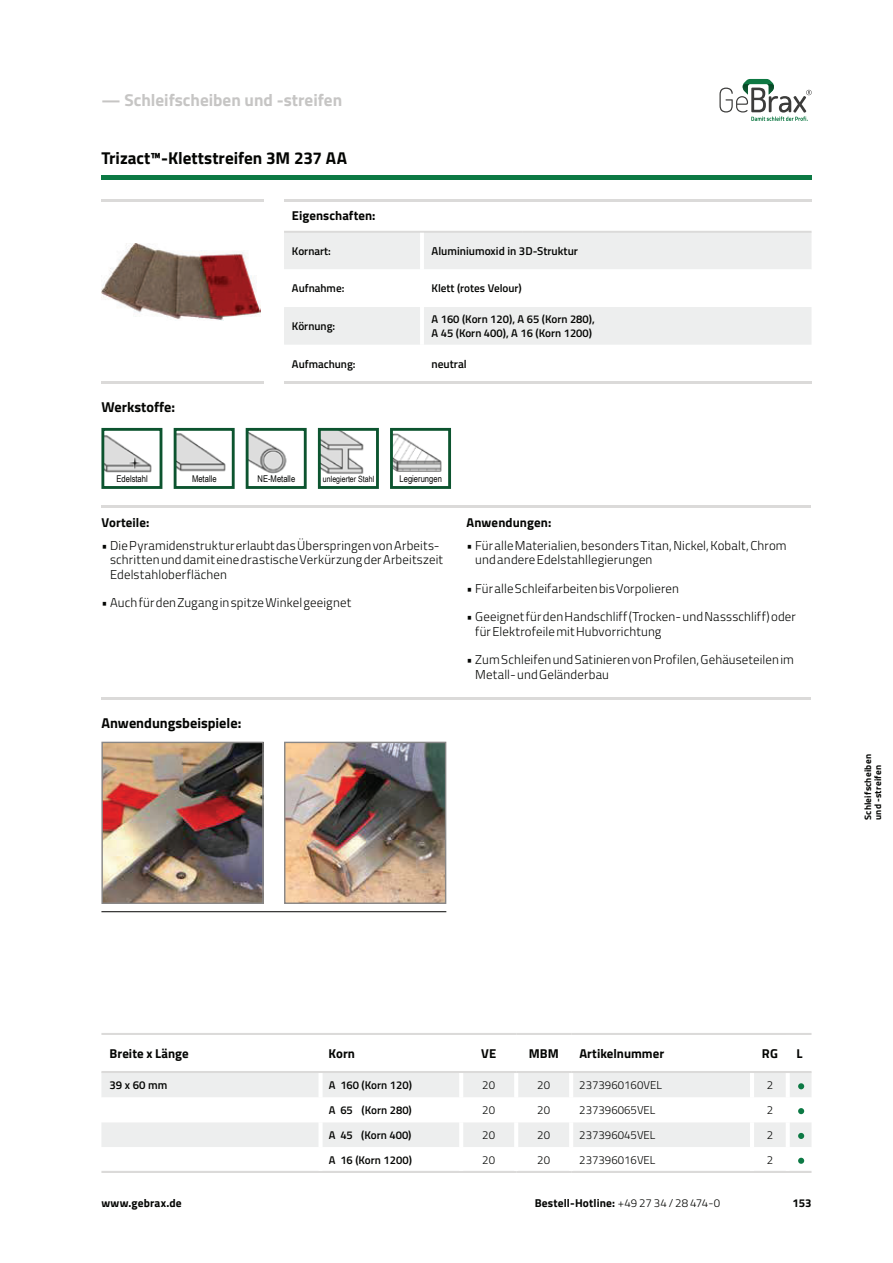
<style>
.page{position:relative;width:893px;height:1263px;background:#fff}
.page>*{position:absolute;margin:0;border:0;box-sizing:border-box;transform-origin:0 0}
.t1{font:700 17.1px "Titillium";color:#040503}
.t2{font:700 17.1px "Titillium";color:#c6c5c4}
.t3{font:700 14.25px "Titillium";color:#040503}
.t4{font:300 12.9px/14.2px "Titillium";letter-spacing:.01em;color:#040503}
.t5{font:700 12.9px "Titillium";letter-spacing:.005em;color:#040503}
.t6{font:300 11.4px "Titillium";color:#040503}
.t7{font:700 11.4px "Titillium";letter-spacing:.015em;color:#040503}
.t8{font:600 11.4px "Titillium";color:#040503}
.t9{font:600 11.25px/14.1px "Titillium";color:#040503}
.t10{font:9.3px "Arial Narrow";color:#040503}
.t11{font:700 9.3px/10.1px "Titillium";letter-spacing:.02em;color:#040503}
.t12{font:8.55px "Arial Narrow";color:#040503}
.s1{font-weight:300}
</style>
<div class="page">
<svg style="left:719px;top:79px;width:92px;height:42px"></svg>
<svg style="left:284px;top:233px;width:527px;height:112px"></svg>
<hr style="left:284px;top:231px;width:238px;height:2px;background:#dbdad9">
<hr style="left:522px;top:231px;width:289px;height:2px;background:#dbdad9">
<hr style="left:420px;top:233px;width:4px;height:36px;background:#fff">
<hr style="left:420px;top:269px;width:4px;height:38px;background:#fff">
<hr style="left:420px;top:307px;width:4px;height:38px;background:#fff">
<img style="left:103px;top:744px;width:159px;height:158px">
<div style="left:101px;top:742px;width:163px;height:162px;border:1px solid #888787"></div>
<hr style="left:101px;top:911px;width:345px;height:1px;background:#040503">
<hr style="left:284px;top:199px;width:527px;height:2px;background:#dbdad9">
<hr style="left:101px;top:199px;width:163px;height:2px;background:#dbdad9">
<hr style="left:284px;top:382px;width:527px;height:2px;background:#dbdad9">
<hr style="left:101px;top:382px;width:163px;height:2px;background:#dbdad9">
<hr style="left:101px;top:505px;width:710px;height:2px;background:#dbdad9">
<hr style="left:101px;top:697px;width:710px;height:2px;background:#dbdad9">
<img style="left:102px;top:244px;width:159px;height:76px">
<img style="left:178px;top:433px;width:48px;height:39px">
<div style="left:174px;top:428px;width:61px;height:61px;border:3px solid #0c542f"></div>
<img style="left:394px;top:433px;width:48px;height:39px">
<div style="left:390px;top:428px;width:61px;height:61px;border:3px solid #0c542f"></div>
<img style="left:322px;top:432px;width:42px;height:42px">
<div style="left:318px;top:428px;width:61px;height:61px;border:3px solid #0c542f"></div>
<img style="left:105px;top:435px;width:47px;height:38px">
<div style="left:101px;top:428px;width:61px;height:61px;border:3px solid #0c542f"></div>
<img style="left:250px;top:432px;width:37px;height:42px">
<div style="left:246px;top:428px;width:61px;height:61px;border:3px solid #0c542f"></div>
<img style="left:286px;top:744px;width:158px;height:158px">
<div style="left:284px;top:742px;width:162px;height:162px;border:1px solid #888787"></div>
<div style="left:101px;top:1073px;width:710px;height:24px;background:#edeeee"></div>
<svg style="left:101px;top:1110px;width:710px;height:52px"></svg>
<hr style="left:101px;top:1033px;width:415px;height:2px;background:#dbdad9">
<hr style="left:516px;top:1033px;width:55px;height:2px;background:#dbdad9">
<hr style="left:571px;top:1033px;width:240px;height:2px;background:#dbdad9">
<hr style="left:101px;top:1171px;width:415px;height:2px;background:#dbdad9">
<hr style="left:516px;top:1171px;width:55px;height:2px;background:#dbdad9">
<hr style="left:571px;top:1171px;width:240px;height:2px;background:#dbdad9">
<hr style="left:514px;top:1073px;width:4px;height:24px;background:#fff">
<hr style="left:569px;top:1073px;width:4px;height:24px;background:#fff">
<hr style="left:514px;top:1097px;width:4px;height:25px;background:#fff">
<hr style="left:569px;top:1097px;width:4px;height:25px;background:#fff">
<hr style="left:514px;top:1122px;width:4px;height:25px;background:#fff">
<hr style="left:569px;top:1122px;width:4px;height:25px;background:#fff">
<hr style="left:514px;top:1147px;width:4px;height:24px;background:#fff">
<hr style="left:569px;top:1147px;width:4px;height:24px;background:#fff">
<hr style="left:786px;top:1073px;width:4px;height:24px;background:#fff">
<hr style="left:786px;top:1097px;width:4px;height:25px;background:#fff">
<hr style="left:786px;top:1122px;width:4px;height:25px;background:#fff">
<hr style="left:786px;top:1147px;width:4px;height:24px;background:#fff">
<hr style="left:101px;top:1071px;width:415px;height:2px;background:#dbdad9">
<hr style="left:516px;top:1071px;width:55px;height:2px;background:#dbdad9">
<hr style="left:571px;top:1071px;width:240px;height:2px;background:#dbdad9">
<hr style="left:750px;top:1073px;width:4px;height:24px;background:#fff">
<hr style="left:750px;top:1097px;width:4px;height:25px;background:#fff">
<hr style="left:750px;top:1122px;width:4px;height:25px;background:#fff">
<hr style="left:750px;top:1147px;width:4px;height:24px;background:#fff">
<div style="left:318px;top:1073px;width:5px;height:24px;background:#fff"></div>
<hr style="left:459px;top:1073px;width:4px;height:24px;background:#fff">
<div style="left:318px;top:1097px;width:5px;height:25px;background:#fff"></div>
<hr style="left:459px;top:1097px;width:4px;height:25px;background:#fff">
<div style="left:318px;top:1122px;width:5px;height:25px;background:#fff"></div>
<hr style="left:459px;top:1122px;width:4px;height:25px;background:#fff">
<div style="left:318px;top:1147px;width:5px;height:24px;background:#fff"></div>
<hr style="left:459px;top:1147px;width:4px;height:24px;background:#fff">
<svg style="left:798px;top:1083px;width:6px;height:6px"></svg>
<svg style="left:798px;top:1108px;width:6px;height:6px"></svg>
<svg style="left:798px;top:1133px;width:6px;height:6px"></svg>
<svg style="left:798px;top:1158px;width:6px;height:6px"></svg>
<hr style="left:101px;top:176px;width:710px;height:4px;background:#0c7944">
<h1 class="t2" style="left:101px;top:94px;width:242px">— Schleifscheiben und -streifen</h1>
<h1 class="t1" style="left:101px;top:151px;width:247px">Trizact™-Klettstreifen 3M 237 AA</h1>
<p class="t3" style="left:101px;top:402px;width:75px">Werkstoffe:</p>
<p class="t5" style="left:292px;top:210px;width:85px">Eigenschaften:</p>
<p class="t9" style="left:292px;top:245px;width:40px">Kornart:</p>
<p class="t8" style="left:431px;top:247px;width:148px">Aluminiumoxid in 3D-Struktur</p>
<p class="t9" style="left:292px;top:283px;width:54px">Aufnahme:</p>
<p class="t9" style="left:431px;top:283px;width:92px">Klett (rotes Velour)</p>
<p class="t9" style="left:292px;top:320px;width:45px">Körnung:</p>
<p class="t9" style="left:431px;top:313px;width:165px">A 160 (Korn 120), A 65 (Korn 280),<br>A 45 (Korn 400), A 16 (Korn 1200)</p>
<p class="t9" style="left:292px;top:358px;width:65px">Aufmachung:</p>
<p class="t8" style="left:431px;top:360px;width:37px">neutral</p>
<p class="t10" style="left:116px;top:473px;width:33px">Edelstahl</p>
<p class="t10" style="left:192px;top:473px;width:26px">Metalle</p>
<p class="t10" style="left:257px;top:473px;width:39px">NE-Metalle</p>
<p class="t12" style="left:323px;top:474px;width:53px">unlegierter Stahl</p>
<p class="t10" style="left:399px;top:473px;width:44px">Legierungen</p>
<p class="t5" style="left:101px;top:518px;width:50px">Vorteile:</p>
<p class="t4" style="left:110px;top:540px;width:334px;text-indent:-9px">• Die Pyramidenstruktur erlaubt das Überspringen von Arbeits&shy;schritten und damit eine drastische Verkürzung der Arbeitszeit<br>Edelstahloberflächen</p>
<p class="t4" style="left:101px;top:597px;width:251px">• Auch für den Zugang in spitze Winkel geeignet</p>
<p class="t3" style="left:101px;top:717px;width:141px">Anwendungsbeispiele:</p>
<p class="t5" style="left:467px;top:518px;width:86px">Anwendungen:</p>
<p class="t4" style="left:475px;top:540px;width:313px;text-indent:-9px">• Für alle Materialien, besonders Titan, Nickel, Kobalt, Chrom und andere Edelstahllegierungen</p>
<p class="t4" style="left:467px;top:583px;width:214px">• Für alle Schleifarbeiten bis Vorpolieren</p>
<p class="t4" style="left:475px;top:611px;width:322px;text-indent:-9px">• Geeignet für den Handschliff (Trocken- und Nassschliff) oder für Elektrofeile mit Hubvorrichtung</p>
<p class="t4" style="left:475px;top:654px;width:320px;text-indent:-9px">• Zum Schleifen und Satinieren von Profilen, Gehäuseteilen im<br>Metall- und Geländerbau</p>
<p class="t11" style="left:864px;top:820px;width:67px;rotate:-90deg">Schleifscheiben und -streifen</p>
<p class="t5" style="left:110px;top:1049px;width:81px">Breite x Länge</p>
<p class="t5" style="left:329px;top:1049px;width:28px">Korn</p>
<p class="t5" style="left:481px;top:1049px;width:16px">VE</p>
<p class="t5" style="left:529px;top:1049px;width:32px">MBM</p>
<p class="t5" style="left:579px;top:1049px;width:86px">Artikelnummer</p>
<p class="t5" style="left:762px;top:1049px;width:17px">RG</p>
<p class="t5" style="left:796px;top:1049px;width:8px">L</p>
<p class="t8" style="left:110px;top:1081px;width:59px">39 x 60 mm</p>
<p class="t9" style="left:329px;top:1080px;width:85px">A 160 (Korn 120)</p>
<p class="t6" style="left:482px;top:1081px;width:14px">20</p>
<p class="t6" style="left:537px;top:1081px;width:14px">20</p>
<p class="t6" style="left:579px;top:1081px;width:84px">2373960160VEL</p>
<p class="t6" style="left:767px;top:1081px;width:8px">2</p>
<p class="t9" style="left:329px;top:1104px;width:85px">A 65 (Korn 280)</p>
<p class="t6" style="left:482px;top:1106px;width:14px">20</p>
<p class="t6" style="left:537px;top:1106px;width:14px">20</p>
<p class="t6" style="left:579px;top:1106px;width:78px">237396065VEL</p>
<p class="t6" style="left:767px;top:1106px;width:8px">2</p>
<p class="t9" style="left:329px;top:1129px;width:84px">A 45 (Korn 400)</p>
<p class="t6" style="left:482px;top:1131px;width:14px">20</p>
<p class="t6" style="left:537px;top:1131px;width:14px">20</p>
<p class="t6" style="left:579px;top:1131px;width:78px">237396045VEL</p>
<p class="t6" style="left:767px;top:1131px;width:8px">2</p>
<p class="t9" style="left:329px;top:1154px;width:85px">A 16 (Korn 1200)</p>
<p class="t6" style="left:482px;top:1156px;width:14px">20</p>
<p class="t6" style="left:537px;top:1156px;width:14px">20</p>
<p class="t6" style="left:579px;top:1156px;width:78px">237396016VEL</p>
<p class="t6" style="left:767px;top:1156px;width:8px">2</p>
<p class="t7" style="left:101px;top:1199px;width:82px">www.gebrax.de</p>
<p class="t7" style="left:535px;top:1199px;width:187px">Bestell-Hotline: <span class="s1">+49 27 34 / 28 474-0</span></p>
<p class="t7" style="left:792px;top:1199px;width:20px">153</p>
</div>
